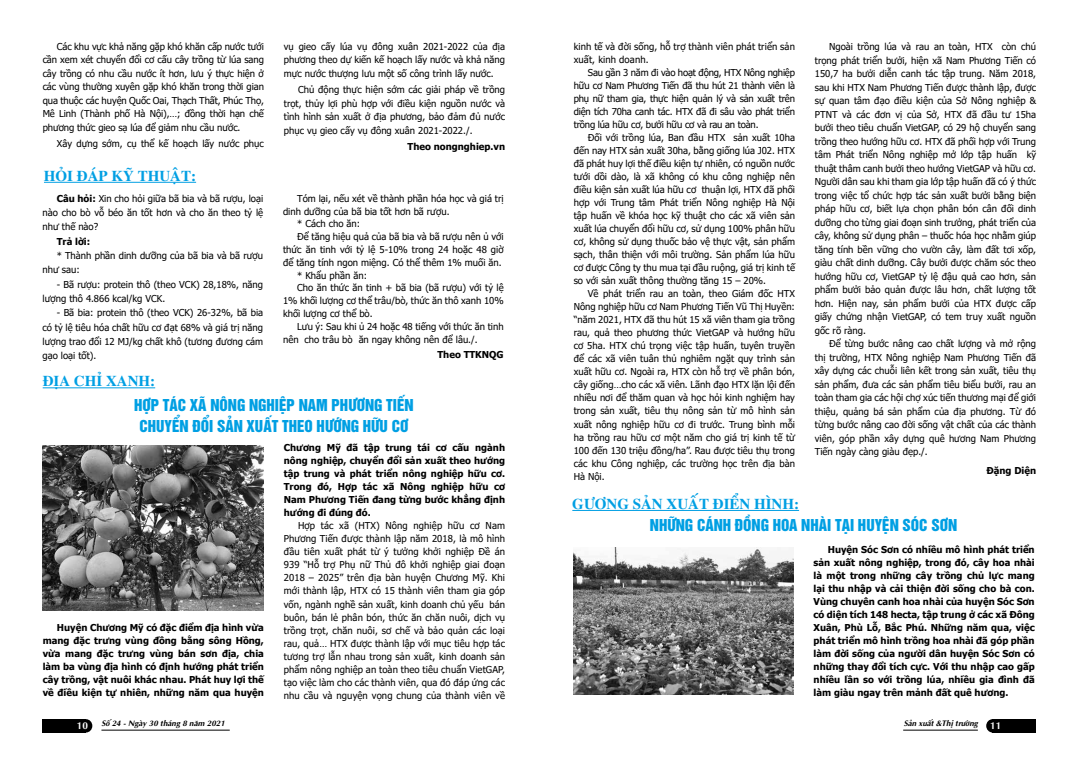
<style>
.page{position:relative;width:1078px;height:766px;background:#fff}
.page>*{position:absolute;margin:0;border:0;box-sizing:border-box;transform-origin:0 0}
.t1{font:15px/21px "UTM Helvet Ins";color:#009fe3;text-align:center}
.t2{font:700 15px "UTM Times";color:#009fe3}
.t3{font:700 10px "UTM Aptima";color:#fff}
.t4{font:9.5px/13px "Tahoma";color:#000;text-align:justify}
.t5{font:700 9.5px/13px "Tahoma";color:#000;text-align:justify}
.t6{font:italic 700 8px "UTM Aptima";color:#000}
.s1{font-weight:700}
.s2{font-style:normal;font-size:10px;color:#fff}
</style>
<div class="page">
<div style="left:43px;top:719px;width:43px;height:13px;background:#000"></div>
<div style="left:80px;top:719px;width:12px;height:13px;background:#000;border-radius:50%"></div>
<hr style="left:101px;top:729px;width:129px;height:1px;background:#000">
<hr style="left:902px;top:729px;width:75px;height:1px;background:#000">
<div style="left:992px;top:719px;width:43px;height:13px;background:#000"></div>
<div style="left:985px;top:719px;width:13px;height:13px;background:#000;border-radius:50%"></div>
<hr style="left:572px;top:510px;width:226px;height:1px;background:#009fe3">
<img style="left:573px;top:547px;width:220px;height:147px">
<hr style="left:44px;top:182px;width:152px;height:1px;background:#009fe3">
<hr style="left:43px;top:387px;width:112px;height:1px;background:#009fe3">
<img style="left:43px;top:445px;width:221px;height:165px">
<p class="t4" style="left:43px;top:40px;width:223px;line-height:13.5px;text-align:left;text-indent:14px">Các khu vực khả nă ng gặ p khó khă n cấp nước tưới cầ n xem xét chuyển đổi cơ cấu cây trồ ng từ lúa sang cây trồng có nhu cầ u nước ít hơn, lưu ý thực hiện ở các vùng thường xuyên gặ p khó khă n trong thời gian qua thuộc các huyện Quốc Oai, Thạch Thất, Phúc Thọ, Mê Linh (Thành phố Hà Nội),…; đồng thời hạ n chế phương thức gieo sạ lúa để giả m nhu cầ u nước.</p>
<p class="t4" style="left:57px;top:138px;width:208px">Xây dựng sớm, cụ thể kế hoạch lấy nước phục</p>
<h1 class="t2" style="left:44px;top:164px;width:154px">HỎI ĐÁP KỸ THUẬT:</h1>
<p class="t4" style="left:43px;top:192px;width:222px;line-height:14.3px;text-indent:14px"><span class="s1">Câu hỏi:</span> Xin cho hỏi giữa bã bia và bã rượu, loại nào cho bò vỗ béo ăn tốt hơn và cho ăn theo tỷ lệ như thế nào?</p>
<p class="t5" style="left:57px;top:235px;width:35px">Trả lời:</p>
<p class="t4" style="left:43px;top:249px;width:222px;line-height:14.3px;text-indent:14px">* Thành phần dinh dưỡng của bã bia và bã rượu như sau:</p>
<p class="t4" style="left:43px;top:277px;width:222px;line-height:14.3px;text-indent:14px">- Bã rượu: protein thô (theo VCK) 28,18%, năng lượng thô 4.866 kcal/kg VCK.</p>
<p class="t4" style="left:43px;top:306px;width:222px;line-height:14.3px;text-indent:14px">- Bã bia: protein thô (theo VCK) 26-32%, bã bia có tỷ lệ tiêu hóa chất hữu cơ đạt 68% và giá trị năng lượng trao đổi 12 MJ/kg chất khô (tương đương cám gạo loại tốt).</p>
<p class="t4" style="left:284px;top:40px;width:223px;line-height:13.5px">vụ gieo cấy lúa vụ đông xuân 2021-2022 của địa phương theo dự kiến kế hoạch lấy nước và khả nă ng mực nước thượng lưu một số công trình lấy nước.</p>
<p class="t4" style="left:284px;top:83px;width:223px;line-height:13.5px;text-indent:14px">Chủ động thực hiện sớm các giả i pháp về trồng trọt, thủy lợi phù hợp với điều kiện nguồn nước và tình hình sả n xuất ở địa phương, bảo đả m đủ nước phục vụ gieo cấy vụ đông xuân 2021-2022./.</p>
<p class="t5" style="left:407px;top:140px;width:99px">Theo nongnghiep.vn</p>
<p class="t4" style="left:297px;top:192px;width:208px">Tóm lại, nếu xét về thành phần hóa học và giá trị</p>
<p class="t4" style="left:283px;top:205px;width:168px">dinh dưỡng của bã bia tốt hơn bã rượu.</p>
<p class="t4" style="left:297px;top:218px;width:64px">* Cách cho ăn:</p>
<p class="t4" style="left:297px;top:231px;width:208px">Để tăng hiệu quả của bã bia và bã rượu nên ủ với</p>
<p class="t4" style="left:283px;top:243px;width:222px">thức ăn tinh với tỷ lệ 5-10% trong 24 hoặc 48 giờ</p>
<p class="t4" style="left:283px;top:256px;width:220px">để tăng tính ngon miệng. Có thể thêm 1% muối ăn.</p>
<p class="t4" style="left:297px;top:269px;width:71px">* Khẩu phần ăn:</p>
<p class="t4" style="left:297px;top:282px;width:208px">Cho ăn thức ăn tinh + bã bia (bã rượu) với tỷ lệ</p>
<p class="t4" style="left:283px;top:295px;width:222px">1% khối lượng cơ thể trâu/bò, thức ăn thô xanh 10%</p>
<p class="t4" style="left:283px;top:307px;width:91px">khối lượng cơ thể bò.</p>
<p class="t4" style="left:297px;top:320px;width:208px">Lưu ý: Sau khi ủ 24 hoặc 48 tiếng với thức ăn tinh</p>
<p class="t4" style="left:283px;top:333px;width:196px">nên cho trâu bò ăn ngay không nên để lâu./.</p>
<p class="t5" style="left:437px;top:348px;width:68px">Theo TTKNQG</p>
<h1 class="t2" style="left:43px;top:370px;width:114px">ĐỊA CHỈ XANH:</h1>
<h1 class="t1" style="left:134px;top:393px;width:281px">HỢP TÁC XÃ NÔNG NGHIỆP NAM PHƯƠNG TIẾN<br>CHUYỂN ĐỔI SẢN XUẤT THEO HƯỚNG HỮU CƠ</h1>
<p class="t5" style="left:43px;top:620px;width:223px;text-indent:14px">Huyện Chương Mỹ có đặc điểm địa hình vừa mang đặc trưng vùng đồng bằng sông Hồng, vừa mang đặc trưng vùng bán sơn địa, chia làm ba vùng địa hình có định hướng phát triển cây trồng, vật nuôi khác nhau. Phát huy lợi thế về điều kiện tự nhiên, những năm qua huyện</p>
<p class="t5" style="left:284px;top:441px;width:223px">Chương Mỹ đã tập trung tái cơ cấu ngành nông nghiệp, chuyển đổi sản xuất theo hướng tập trung và phát triển nông nghiệp hữu cơ.<br>Trong đó, Hợp tác xã Nông nghiệp hữu cơ Nam Phương Tiến đang từng bước khẳng định hướng đi đúng đó.</p>
<p class="t4" style="left:284px;top:520px;width:223px;text-indent:14px">Hợp tác xã (HTX) Nông nghiệp hữu cơ Nam Phương Tiến được thành lập năm 2018, là mô hình đầu tiên xuất phát từ ý tưởng khởi nghiệp Đề án 939 “Hỗ trợ Phụ nữ Thủ đô khởi nghiệp giai đoạn 2018 – 2025” trên địa bàn huyện Chương Mỹ. Khi mới thành lập, HTX có 15 thành viên tham gia góp vốn, ngành nghề sản xuất, kinh doanh chủ yếu bán buôn, bán lẻ phân bón, thức ăn chăn nuôi, dịch vụ trồng trọt, chăn nuôi, sơ chế và bảo quản các loại rau, quả… HTX được thành lập với mục tiêu hợp tác tương trợ lẫn nhau trong sản xuất, kinh doanh sản phẩm nông nghiệp an toàn theo tiêu chuẩn VietGAP, tạo việc làm cho các thành viên, qua đó đáp ứng các nhu cầu và nguyện vọng chung của thành viên về</p>
<p class="t4" style="left:573px;top:41px;width:223px">kinh tế và đời sống, hỗ trợ thành viên phát triển sản xuất, kinh doanh.</p>
<p class="t4" style="left:573px;top:67px;width:223px;text-indent:14px">Sau gần 3 năm đi vào hoạt động, HTX Nông nghiệp hữu cơ Nam Phương Tiến đã thu hút 21 thành viên là phụ nữ tham gia, thực hiện quản lý và sản xuất trên diện tích 70ha canh tác. HTX đã đi sâu vào phát triển trồng lúa hữu cơ, bưởi hữu cơ và rau an toàn.</p>
<p class="t4" style="left:573px;top:132px;width:223px;text-indent:14px">Đối với trồng lúa, Ban đầu HTX sản xuất 10ha đến nay HTX sản xuất 30ha, bằng giống lúa J02. HTX đã phát huy lợi thế điều kiện tự nhiên, có nguồn nước tưới dồi dào, là xã không có khu công nghiệp nên điều kiện sản xuất lúa hữu cơ thuận lợi, HTX đã phối hợp với Trung tâm Phát triển Nông nghiệp Hà Nội tập huấn về khóa học kỹ thuật cho các xã viên sản xuất lúa chuyển đổi hữu cơ, sử dụng 100% phân hữu cơ, không sử dụng thuốc bảo vệ thực vật, sản phẩm sạch, thân thiện với môi trường. Sản phẩm lúa hữu cơ được Công ty thu mua tại đầu ruộng, giá trị kinh tế so với sản xuất thông thường tăng 15 – 20%.</p>
<p class="t4" style="left:573px;top:288px;width:223px;text-indent:14px">Về phát triển rau an toàn, theo Giám đốc HTX Nông nghiệp hữu cơ Nam Phương Tiến Vũ Thị Huyền: “năm 2021, HTX đã thu hút 15 xã viên tham gia trồng rau, quả theo phương thức VietGAP và hướng hữu cơ 5ha. HTX chú trọng việc tập huấn, tuyên truyền để các xã viên tuân thủ nghiêm ngặt quy trình sản xuất hữu cơ. Ngoài ra, HTX còn hỗ trợ về phân bón, cây giống…cho các xã viên. Lãnh đạo HTX lặn lội đến nhiều nơi để thăm quan và học hỏi kinh nghiệm hay trong sản xuất, tiêu thụ nông sản từ mô hình sản xuất nông nghiệp hữu cơ đi trước. Trung bình mỗi ha trồng rau hữu cơ một năm cho giá trị kinh tế từ 100 đến 130 triệu đồng/ha”. Rau được tiêu thụ trong các khu Công nghiệp, các trường học trên địa bàn Hà Nội.</p>
<p class="t4" style="left:814px;top:40px;width:223px;line-height:13.5px;text-align:left;text-indent:14px">Ngoài trồng lúa và rau an toàn, HTX còn chú trọng phát triển bưởi, hiện xã Nam Phương Tiến có 150,7 ha bưởi diễn canh tác tập trung. Năm 2018, sau khi HTX Nam Phương Tiến được thành lập, được sự quan tâm đạo điều kiện của Sở Nông nghiệp &amp; PTNT và các đơn vị của Sở, HTX đã đầu tư 15ha bưởi theo tiêu chuẩn VietGAP, có 29 hộ chuyển sang trồng theo hướng hữu cơ. HTX đã phối hợp với Trung tâm Phát triển Nông nghiệp mở lớp tập huấn kỹ thuật thâm canh bưởi theo hướng VietGAP và hữu cơ.<br>Người dân sau khi tham gia lớp tập huấn đã có ý thức trong việc tổ chức hợp tác sản xuất bưởi bằng biện pháp hữu cơ, biết lựa chọn phân bón cân đối dinh dưỡng cho từng giai đoạn sinh trưởng, phát triển của cây, không sử dụng phân – thuốc hóa học nhằm giúp tăng tính bền vững cho vườn cây, làm đất tơi xốp, giàu chất dinh dưỡng. Cây bưởi được chăm sóc theo hướng hữu cơ, VietGAP tỷ lệ đậu quả cao hơn, sản phẩm bưởi bảo quản được lâu hơn, chất lượng tốt hơn. Hiện nay, sản phẩm bưởi của HTX được cấp giấy chứng nhận VietGAP, có tem truy xuất nguồn gốc rõ ràng.</p>
<p class="t4" style="left:814px;top:337px;width:223px;line-height:13.5px;text-indent:14px">Để từng bước nâng cao chất lượng và mở rộng thị trường, HTX Nông nghiệp Nam Phương Tiến đã xây dựng các chuỗi liên kết trong sản xuất, tiêu thụ sản phẩm, đưa các sản phẩm tiêu biểu bưởi, rau an toàn tham gia các hội chợ xúc tiến thương mại để giới thiệu, quảng bá sản phẩm của địa phương. Từ đó từng bước nâng cao đời sống vật chất của các thành viên, góp phần xây dựng quê hương Nam Phương Tiến ngày càng giàu đẹp./.</p>
<p class="t5" style="left:986px;top:464px;width:51px">Đặng Diện</p>
<h1 class="t2" style="left:572px;top:492px;width:228px">GƯƠNG SẢN XUẤT ĐIỂN HÌNH:</h1>
<h1 class="t1" style="left:649px;top:513px;width:309px">NHỮNG CÁNH ĐỒNG HOA NHÀI TẠI HUYỆN SÓC SƠN</h1>
<p class="t5" style="left:813px;top:543px;width:222px;text-align:left;text-indent:14px">Huyện Sóc Sơn có nhiều mô hình phát triển sản xuất nông nghiệp, trong đó, cây hoa nhài là một trong những cây trồng chủ lực mang lại thu nhập và cải thiện đời sống cho bà con.<br>Vùng chuyên canh hoa nhài của huyện Sóc Sơn có diện tích 148 hecta, tập trung ở các xã Đông Xuân, Phù Lỗ, Bắc Phú. Những năm qua, việc phát triển mô hình trồng hoa nhài đã góp phầ n là m đời sống của người dân huyện Sóc Sơn có những thay đổi tích cực. Với thu nhậ p cao gấp nhiều lầ n so với trồng lúa, nhiều gia đình đã là m già u ngay trên mả nh đất quê hương.</p>
<p class="t3" style="left:77px;top:717px;width:13px">10</p>
<p class="t6" style="left:101px;top:717px;width:125px">Số 24 - Ngày 30 tháng 8 năm 2021</p>
<p class="t6" style="left:903px;top:717px;width:99px">Sản xuất &amp;Thị trường <span class="s2">11</span></p>
</div>
